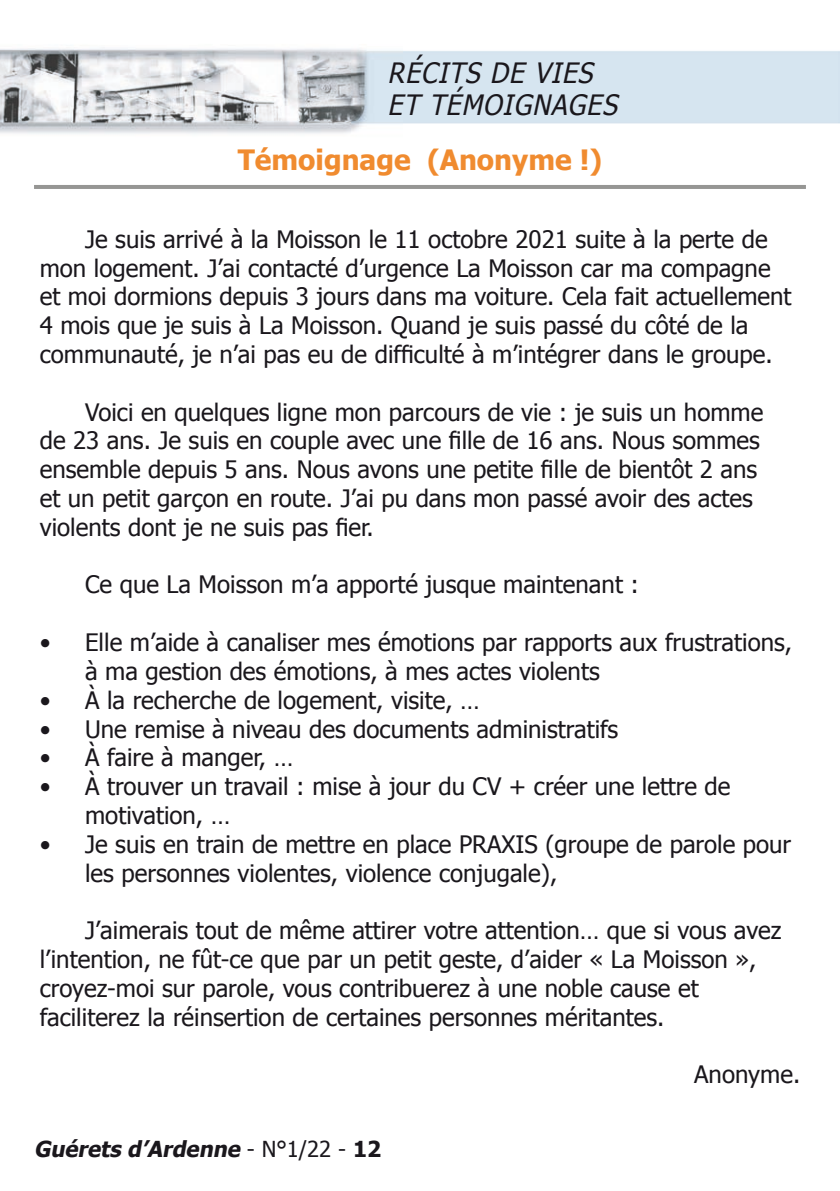
<style>
.page{position:relative;width:840px;height:1191px;background:#fff}
.page>*{position:absolute;margin:0;border:0;box-sizing:border-box;transform-origin:0 0}
.t1{font:italic 28px/32px "Tahoma";color:#1a171c;scale:.94 1}
.t2{font:700 28px "Tahoma";color:#f08b2f}
.t3{font:24px/28.8px "Tahoma";color:#1a171c}
.t4{font:italic 700 22px "Tahoma";color:#1a171c}
.s1{font-weight:400;font-style:normal}
.s2{font-style:normal}
</style>
<div class="page">
<img style="left:0;top:48px;width:839px;height:141px">
<hr style="left:34px;top:185px;width:771px;height:4px;background:#969694">
<p class="t1" style="left:387px;top:55px;width:253px">RÉCITS DE VIES<br>ET TÉMOIGNAGES</p>
<p class="t2" style="left:237px;top:140px;width:366px">Témoignage (Anonyme !)</p>
<p class="t3" style="left:40px;top:223px;width:753px;text-indent:45px">Je suis arrivé à la Moisson le 11 octobre 2021 suite à la perte de mon logement. J’ai contacté d’urgence La Moisson car ma compagne et moi dormions depuis 3 jours dans ma voiture. Cela fait actuellement 4 mois que je suis à La Moisson. Quand je suis passé du côté de la communauté, je n’ai pas eu de difficulté à m’intégrer dans le groupe.</p>
<p class="t3" style="left:40px;top:396px;width:724px;text-indent:45px">Voici en quelques ligne mon parcours de vie : je suis un homme de 23 ans. Je suis en couple avec une fille de 16 ans. Nous sommes ensemble depuis 5 ans. Nous avons une petite fille de bientôt 2 ans et un petit garçon en route. J’ai pu dans mon passé avoir des actes violents dont je ne suis pas fier.</p>
<p class="t3" style="left:85px;top:569px;width:555px">Ce que La Moisson m’a apporté jusque maintenant :</p>
<p class="t3" style="left:85px;top:627px;width:708px;text-indent:-45px">• Elle m’aide à canaliser mes émotions par rapports aux frustrations, à ma gestion des émotions, à mes actes violents</p>
<p class="t3" style="left:40px;top:684px;width:441px">• À la recherche de logement, visite, …</p>
<p class="t3" style="left:40px;top:713px;width:579px">• Une remise à niveau des documents administratifs</p>
<p class="t3" style="left:40px;top:742px;width:255px">• À faire à manger, …</p>
<p class="t3" style="left:85px;top:771px;width:646px;text-indent:-45px">• À trouver un travail : mise à jour du CV + créer une lettre de motivation, …</p>
<p class="t3" style="left:85px;top:828px;width:707px;text-indent:-45px">• Je suis en train de mettre en place PRAXIS (groupe de parole pour les personnes violentes, violence conjugale),</p>
<p class="t3" style="left:40px;top:915px;width:742px;text-indent:45px">J’aimerais tout de même attirer votre attention… que si vous avez l’intention, ne fût-ce que par un petit geste, d’aider « La Moisson », croyez-moi sur parole, vous contribuerez à une noble cause et faciliterez la réinsertion de certaines personnes méritantes.</p>
<p class="t3" style="left:693px;top:1059px;width:107px">Anonyme.</p>
<p class="t4" style="left:34px;top:1133px;width:348px">Guérets d’Ardenne <span class="s1">- N ° 1 / 2 2 -</span> <span class="s2">1 2</span></p>
</div>
